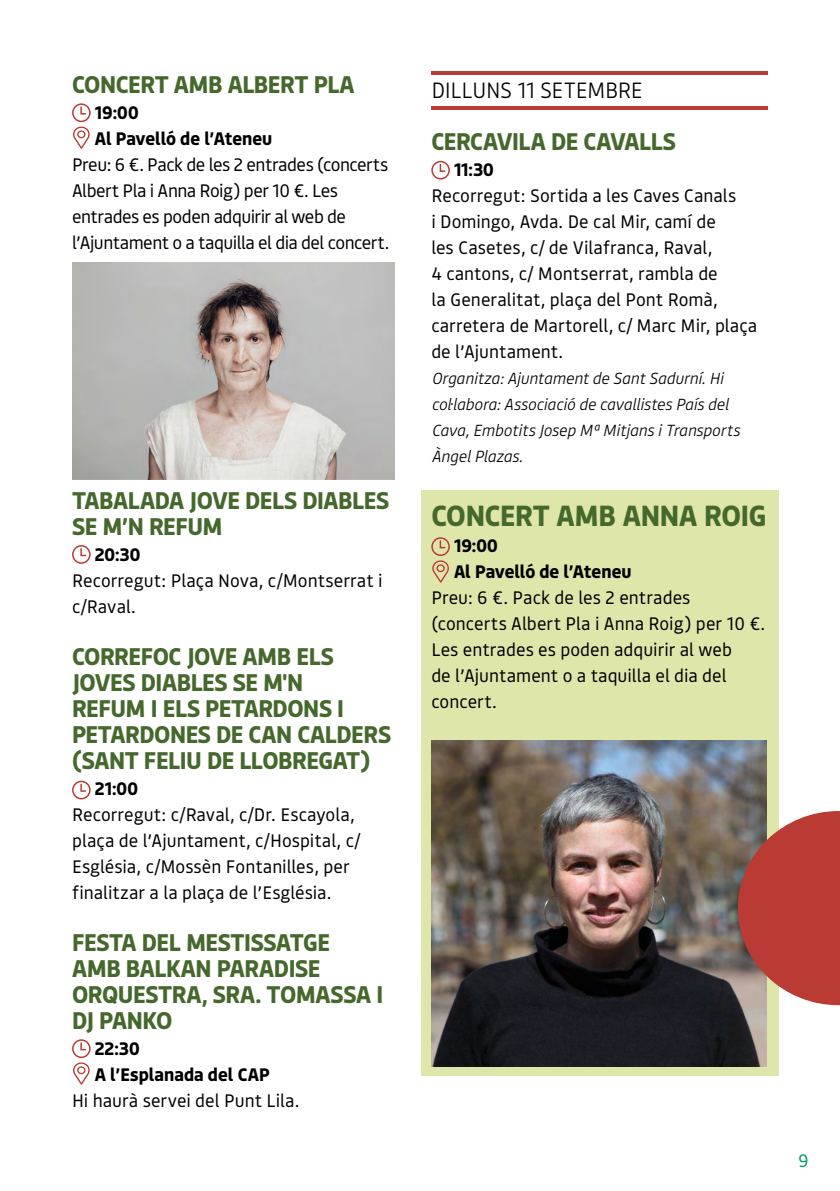
<style>
.page{position:relative;width:840px;height:1191px;background:#fff}
.page>*{position:absolute;margin:0;border:0;box-sizing:border-box;transform-origin:0 0}
.t1{font:700 29px "Bould";letter-spacing:-.01em;color:#45682d}
.t2{font:700 24px/26px "Bould";letter-spacing:-.02em;color:#45682d}
.t3{font:300 22px "Bould";letter-spacing:-.025em;color:#000}
.t4{font:18px/26px "Bould";color:#000}
.t5{font:18px/26px "Bould";letter-spacing:-.03em;color:#000}
.t6{font:700 18px/26px "Bould";color:#000}
.t7{font:18px "Bould";color:#009f69}
.t8{font:italic 300 16px/26px "Bould";letter-spacing:-.01em;color:#000}
</style>
<div class="page">
<div style="left:420px;top:490px;width:358px;height:586px;background:#dfe6aa"></div>
<div style="left:431px;top:537px;width:18px;height:19px;border:2px solid #b93b34;border-radius:50%"></div>
<svg style="left:438px;top:539px;width:8px;height:10px"></svg>
<svg style="left:432px;top:560px;width:17px;height:23px"></svg>
<div style="left:72px;top:103px;width:19px;height:19px;border:2px solid #b93b34;border-radius:50%"></div>
<svg style="left:80px;top:106px;width:7px;height:9px"></svg>
<svg style="left:73px;top:126px;width:17px;height:23px"></svg>
<div style="left:72px;top:1039px;width:19px;height:19px;border:2px solid #b93b34;border-radius:50%"></div>
<svg style="left:80px;top:1041px;width:7px;height:10px"></svg>
<svg style="left:73px;top:1062px;width:17px;height:22px"></svg>
<div style="left:72px;top:545px;width:19px;height:19px;border:2px solid #b93b34;border-radius:50%"></div>
<svg style="left:80px;top:547px;width:7px;height:10px"></svg>
<div style="left:431px;top:161px;width:18px;height:19px;border:2px solid #b93b34;border-radius:50%"></div>
<svg style="left:438px;top:163px;width:8px;height:9px"></svg>
<div style="left:72px;top:780px;width:19px;height:19px;border:2px solid #b93b34;border-radius:50%"></div>
<svg style="left:80px;top:783px;width:7px;height:9px"></svg>
<hr style="left:431px;top:106px;width:336px;height:4px;background:#b93b34">
<hr style="left:431px;top:71px;width:336px;height:3px;background:#b93b34">
<img style="left:431px;top:740px;width:335px;height:326px">
<img style="left:72px;top:263px;width:322px;height:216px">
<svg style="left:737px;top:811px;width:102px;height:194px;background:#b35048"></svg>
<h2 class="t2" style="left:72px;top:70px;width:284px">CONCERT AMB ALBERT PLA</h2>
<p class="t6" style="left:95px;top:98px;width:179px">19:00<br>Al Pavelló de l’Ateneu</p>
<p class="t5" style="left:72px;top:150px;width:319px">Preu: 6 €. Pack de les 2 entrades (concerts Albert Pla i Anna Roig) per 10 €. Les entrades es poden adquirir al web de l’Ajuntament o a taquilla el dia del concert.</p>
<h2 class="t2" style="left:72px;top:486px;width:318px">TABALADA JOVE DELS DIABLES<br>SE M’N REFUM</h2>
<p class="t6" style="left:95px;top:540px;width:47px">20:30</p>
<p class="t4" style="left:72px;top:566px;width:312px">Recorregut: Plaça Nova, c/Montserrat i c/Raval.</p>
<h2 class="t2" style="left:72px;top:642px;width:320px">CORREFOC JOVE AMB ELS<br>JOVES DIABLES SE M'N<br>REFUM I ELS PETARDONS I<br>PETARDONES DE CAN CALDERS (SANT FELIU DE LLOBREGAT)</h2>
<p class="t6" style="left:95px;top:774px;width:45px">21:00</p>
<p class="t4" style="left:72px;top:800px;width:289px">Recorregut: c/Raval, c/Dr. Escayola, plaça de l’Ajuntament, c/Hospital, c/ Església, c/Mossèn Fontanilles, per finalitzar a la plaça de l’Església.</p>
<h2 class="t2" style="left:72px;top:928px;width:312px">FESTA DEL MESTISSATGE<br>AMB BALKAN PARADISE<br>ORQUESTRA, SRA. TOMASSA I<br>DJ PANKO</h2>
<p class="t6" style="left:95px;top:1034px;width:176px">22:30<br>A l’Esplanada del CAP</p>
<p class="t4" style="left:72px;top:1086px;width:229px">Hi haurà servei del Punt Lila.</p>
<p class="t3" style="left:431px;top:75px;width:213px">DILLUNS 11 SETEMBRE</p>
<h2 class="t2" style="left:431px;top:127px;width:246px">CERCAVILA DE CAVALLS</h2>
<p class="t6" style="left:454px;top:156px;width:41px">11:30</p>
<p class="t4" style="left:431px;top:182px;width:327px">Recorregut: Sortida a les Caves Canals<br>i Domingo, Avda. De cal Mir, camí de<br>les Casetes, c/ de Vilafranca, Raval,<br>4 cantons, c/ Montserrat, rambla de<br>la Generalitat, plaça del Pont Romà, carretera de Martorell, c/ Marc Mir, plaça de l’Ajuntament.</p>
<p class="t8" style="left:431px;top:365px;width:310px">Organitza: Ajuntament de Sant Sadurní. Hi col·labora: Associació de cavallistes País del Cava, Embotits Josep Mª Mitjans i Transports Àngel Plazas.</p>
<h1 class="t1" style="left:431px;top:495px;width:336px">CONCERT AMB ANNA ROIG</h1>
<p class="t6" style="left:454px;top:532px;width:179px">19:00<br>Al Pavelló de l’Ateneu</p>
<p class="t4" style="left:431px;top:584px;width:335px">Preu: 6 €. Pack de les 2 entrades (concerts Albert Pla i Anna Roig) per 10 €.<br>Les entrades es poden adquirir al web<br>de l’Ajuntament o a taquilla el dia del concert.</p>
<p class="t7" style="left:797px;top:1148px;width:12px">9</p>
</div>
